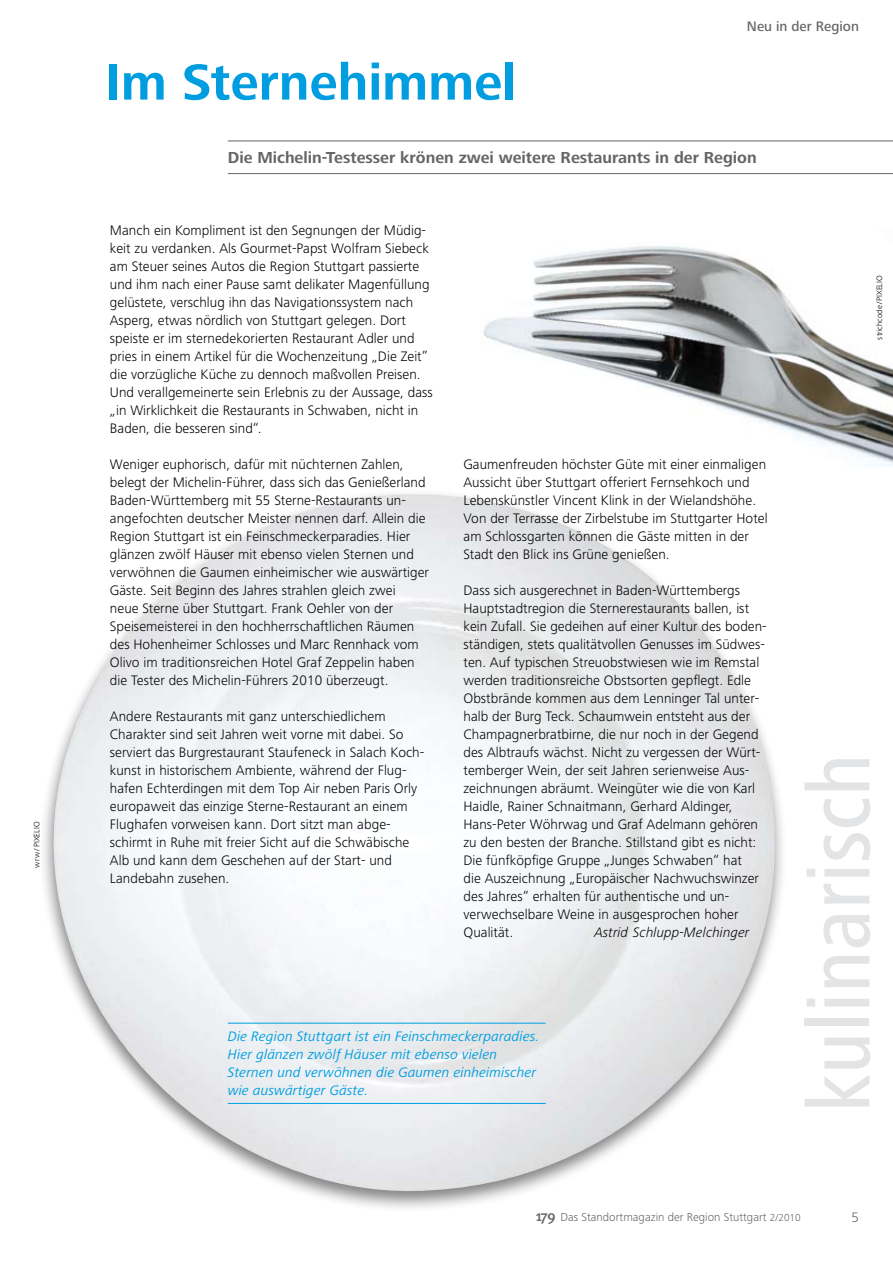
<style>
.page{position:relative;width:893px;height:1263px;background:#fff}
.page>*{position:absolute;margin:0;border:0;box-sizing:border-box;transform-origin:0 0}
.t1{font:500 condensed 90px "Frutiger Next LT";letter-spacing:-.005em;color:#e3e4e5}
.t2{font:700 52.5px "Frutiger Next LT";color:#009ee0}
.t3{font:700 16.5px "Frutiger Next LT";color:#646567}
.t4{font:300 14.25px/18px "Frutiger Next LT";color:#000}
.t5{font:italic 14.25px/18px "Frutiger Next LT";letter-spacing:.005em;color:#009ee0}
.t6{font:italic 300 14.25px "Frutiger Next LT";color:#000}
.t7{font:500 14.25px "Frutiger Next LT";color:#646567}
.t8{font:300 14.25px "Frutiger Next LT";color:#646567}
.t9{font:300 12px "Frutiger Next LT";color:#646567}
.t10{font:300 8.25px "Frutiger Next LT";color:#000}
.s1{font-family:"Meta Plus";font-weight:500;font-size:15px}
.s2{font-size:10.5px}
</style>
<div class="page">
<img style="left:483px;top:246px;width:410px;height:220px">
<div style="left:37px;top:488px;width:749px;height:725px;background:#000;opacity:.5"></div>
<img style="left:49px;top:494px;width:730px;height:700px">
<hr style="left:228px;top:141px;width:665px;height:1px;background:#646567">
<hr style="left:228px;top:173px;width:665px;height:1px;background:#646567">
<hr style="left:228px;top:1023px;width:318px;height:1px;background:#009ee0">
<hr style="left:228px;top:1103px;width:318px;height:1px;background:#009ee0">
<p class="t10" style="left:32px;top:867px;width:48px;rotate:-90deg">wrw /PIXELIO</p>
<h2 class="t2" style="left:105px;top:53px;width:412px">Im Sternehimmel</h2>
<p class="t7" style="left:747px;top:18px;width:113px">Neu in der Region</p>
<p class="t3" style="left:228px;top:148px;width:530px">Die Michelin-Testesser krönen zwei weitere Restaurants in der Region</p>
<p class="t4" style="left:110px;top:221px;width:324px">Manch ein Kompliment ist den Segnungen der Müdig&shy;keit zu verdanken. Als Gourmet-Papst Wolfram Siebeck am Steuer seines Autos die Region Stuttgart passierte und ihm nach einer Pause samt delikater Magenfüllung gelüstete, verschlug ihn das Navigationssystem nach Asperg, etwas nördlich von Stuttgart gelegen. Dort speiste er im sternedekorierten Restaurant Adler und pries in einem Artikel für die Wochenzeitung „Die Zeit” die vorzügliche Küche zu dennoch maßvollen Preisen.<br>Und verallgemeinerte sein Erlebnis zu der Aussage, dass „in Wirklichkeit die Restaurants in Schwaben, nicht in Baden, die besseren sind“.</p>
<p class="t4" style="left:110px;top:455px;width:321px">Weniger euphorisch, dafür mit nüchternen Zahlen, belegt der Michelin-Führer, dass sich das Genießerland Baden-Württemberg mit 55 Sterne-Restaurants un&shy;angefochten deutscher Meister nennen darf. Allein die Region Stuttgart ist ein Feinschmeckerparadies. Hier glänzen zwölf Häuser mit ebenso vielen Sternen und verwöhnen die Gaumen einheimischer wie auswärtiger Gäste. Seit Beginn des Jahres strahlen gleich zwei<br>neue Sterne über Stuttgart. Frank Oehler von der Speisemeisterei in den hochherrschaftlichen Räumen des Hohenheimer Schlosses und Marc Rennhack vom Olivo im traditionsreichen Hotel Graf Zeppelin haben die Tester des Michelin-Führers 2010 überzeugt.</p>
<p class="t4" style="left:110px;top:707px;width:316px">Andere Restaurants mit ganz unterschiedlichem Charakter sind seit Jahren weit vorne mit dabei. So serviert das Burgrestaurant Staufeneck in Salach Koch&shy;kunst in historischem Ambiente, während der Flug&shy;hafen Echterdingen mit dem Top Air neben Paris Orly europaweit das einzige Sterne-Restaurant an einem Flughafen vorweisen kann. Dort sitzt man abge&shy;schirmt in Ruhe mit freier Sicht auf die Schwäbische Alb und kann dem Geschehen auf der Start- und Landebahn zusehen.</p>
<p class="t4" style="left:463px;top:455px;width:306px">Gaumenfreuden höchster Güte mit einer einmaligen Aussicht über Stuttgart offeriert Fernsehkoch und Lebenskünstler Vincent Klink in der Wielandshöhe.<br>Von der Terrasse der Zirbelstube im Stuttgarter Hotel am Schlossgarten können die Gäste mitten in der Stadt den Blick ins Grüne genießen.</p>
<p class="t4" style="left:463px;top:581px;width:305px">Dass sich ausgerechnet in Baden-Württembergs Hauptstadtregion die Sternerestaurants ballen, ist kein Zufall. Sie gedeihen auf einer Kultur des boden&shy;ständigen, stets qualitätvollen Genusses im Südwes&shy;ten. Auf typischen Streuobstwiesen wie im Remstal werden traditionsreiche Obstsorten gepflegt. Edle Obstbrände kommen aus dem Lenninger Tal unter&shy;halb der Burg Teck. Schaumwein entsteht aus der Champagnerbratbirne, die nur noch in der Gegend des Albtraufs wächst. Nicht zu vergessen der Würt&shy;temberger Wein, der seit Jahren serienweise Aus&shy;zeichnungen abräumt. Weingüter wie die von Karl Haidle, Rainer Schnaitmann, Gerhard Aldinger, Hans-Peter Wöhrwag und Graf Adelmann gehören zu den besten der Branche. Stillstand gibt es nicht:<br>Die fünfköpfige Gruppe „Junges Schwaben“ hat<br>die Auszeichnung „Europäischer Nachwuchswinzer des Jahres“ erhalten für authentische und un&shy;verwechselbare Weine in ausgesprochen hoher Qualität.</p>
<p class="t6" style="left:594px;top:924px;width:157px">Astrid Schlupp-Melchinger</p>
<p class="t5" style="left:228px;top:1027px;width:313px">Die Region Stuttgart ist ein Feinschmeckerparadies.<br>Hier glänzen zwölf Häuser mit ebenso vielen Sternen und verwöhnen die Gaumen einheimischer wie auswärtiger Gäste.</p>
<p class="t10" style="left:875px;top:339px;width:66px;rotate:-90deg">strichcode/PIXELIO</p>
<h1 class="t1" style="left:790px;top:1113px;width:361px;rotate:-90deg">kulinarisch</h1>
<p class="t9" style="left:536px;top:1210px;width:267px"><span class="s1">179</span> Das Standortmagazin der Region Stuttgart <span class="s2">2/2010</span></p>
<p class="t8" style="left:851px;top:1210px;width:9px">5</p>
</div>
